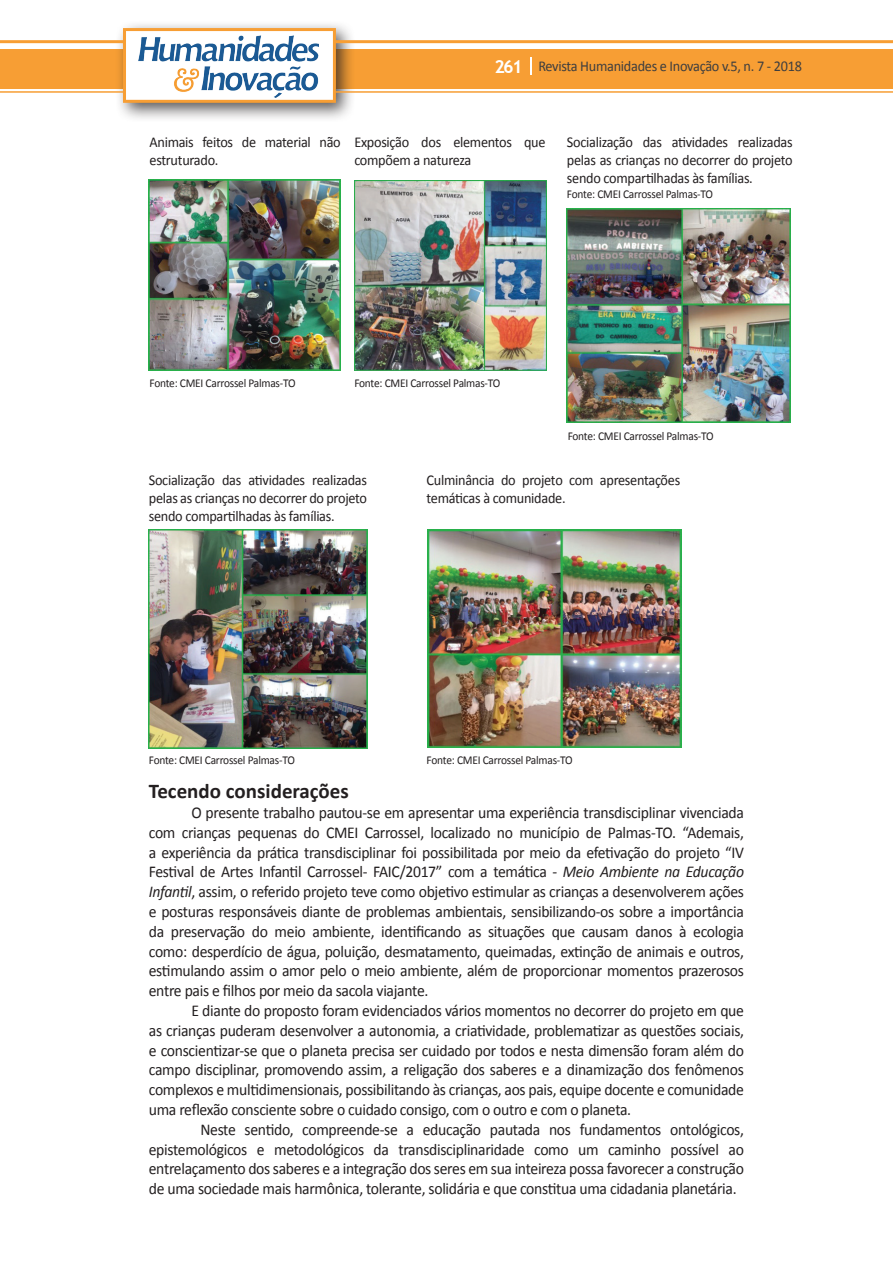
<style>
.page{position:relative;width:893px;height:1263px;background:#fff}
.page>*{position:absolute;margin:0;border:0;box-sizing:border-box;transform-origin:0 0}
.t1{font:700 21px "Calibri";color:#231f20}
.t2{font:16.5px/19.8px "Calibri";letter-spacing:-.02em;color:#231f20;text-align:justify;scale:.95 1}
.t3{font:15px/18px "Calibri";letter-spacing:-.02em;color:#231f20;scale:.95 1}
.t4{font:15px "Calibri";letter-spacing:-.02em;color:#3e3e3f;scale:.95 1}
.t5{font:12px "Calibri";letter-spacing:-.02em;color:#231f20;scale:.95 1}
.s1{font-family:"Trebuchet MS";font-weight:700;font-size:18px;color:#fff}
.s2{font-style:italic}
</style>
<div class="page">
<div style="left:441px;top:49px;width:452px;height:39px;background:#f79e34"></div>
<div style="left:333px;top:49px;width:108px;height:39px;background:#f79e34"></div>
<div style="left:0;top:49px;width:124px;height:39px;background:#f79e34"></div>
<svg style="left:530px;top:57px;width:2px;height:18px"></svg>
<div style="left:115px;top:20px;width:241px;height:103px;background:#231f20;opacity:.75"></div>
<div style="left:125px;top:30px;width:209px;height:71px;background:#fff"></div>
<img style="left:138px;top:35px;width:181px;height:62px">
<div style="left:123px;top:28px;width:213px;height:75px;border:3px solid #f79e34"></div>
<hr style="left:0;top:40px;width:124px;height:3px;background:#f79e34">
<hr style="left:0;top:91px;width:124px;height:2px;background:#f79e34">
<hr style="left:333px;top:40px;width:560px;height:3px;background:#f79e34">
<hr style="left:333px;top:91px;width:560px;height:2px;background:#f79e34">
<img style="left:149px;top:179px;width:191px;height:192px">
<img style="left:354px;top:181px;width:193px;height:190px">
<img style="left:567px;top:208px;width:223px;height:215px">
<img style="left:149px;top:530px;width:218px;height:218px">
<img style="left:428px;top:530px;width:253px;height:217px">
<p class="t4" style="left:495px;top:57px;width:325px"><span class="s1">261</span> Revista Humanidades e Inovação v.5, n. 7 - 2018</p>
<p class="t3" style="left:150px;top:133px;width:203px">Animais feitos de material não estruturado.</p>
<p class="t3" style="left:354px;top:133px;width:203px">Exposição dos elementos que compõem a natureza</p>
<p class="t3" style="left:567px;top:133px;width:239px;text-align:justify">Socialização das atividades realizadas pelas as crianças no decorrer do projeto sendo compartilhadas às famílias.</p>
<p class="t5" style="left:567px;top:186px;width:155px">Fonte: CMEI Carrossel Palmas-TO</p>
<p class="t5" style="left:150px;top:375px;width:155px">Fonte: CMEI Carrossel Palmas-TO</p>
<p class="t5" style="left:354px;top:375px;width:155px">Fonte: CMEI Carrossel Palmas-TO</p>
<p class="t5" style="left:568px;top:428px;width:155px">Fonte: CMEI Carrossel Palmas-TO</p>
<p class="t3" style="left:149px;top:471px;width:231px;text-align:justify">Socialização das atividades realizadas pelas as crianças no decorrer do projeto sendo compartilhadas às famílias.</p>
<p class="t3" style="left:427px;top:471px;width:268px">Culminância do projeto com apresentações temáticas à comunidade.</p>
<p class="t5" style="left:149px;top:753px;width:155px">Fonte: CMEI Carrossel Palmas-TO</p>
<p class="t5" style="left:427px;top:753px;width:155px">Fonte: CMEI Carrossel Palmas-TO</p>
<p class="t1" style="left:149px;top:778px;width:202px">Tecendo considerações</p>
<p class="t2" style="left:149px;top:803px;width:628px;text-indent:43px">O presente trabalho pautou-se em apresentar uma experiência transdisciplinar vivenciada com crianças pequenas do CMEI Carrossel, localizado no município de Palmas-TO. “Ademais, a experiência da prática transdisciplinar foi possibilitada por meio da efetivação do projeto “IV Festival de Artes Infantil Carrossel- FAIC/2017” com a temática - <span class="s2">Meio Ambiente na Educação Infantil</span>, assim, o referido projeto teve como objetivo estimular as crianças a desenvolverem ações e posturas responsáveis diante de problemas ambientais, sensibilizando-os sobre a importância da preservação do meio ambiente, identificando as situações que causam danos à ecologia como: desperdício de água, poluição, desmatamento, queimadas, extinção de animais e outros, estimulando assim o amor pelo o meio ambiente, além de proporcionar momentos prazerosos entre pais e filhos por meio da sacola viajante.</p>
<p class="t2" style="left:149px;top:1001px;width:628px;text-indent:43px">E diante do proposto foram evidenciados vários momentos no decorrer do projeto em que as crianças puderam desenvolver a autonomia, a criatividade, problematizar as questões sociais, e conscientizar-se que o planeta precisa ser cuidado por todos e nesta dimensão foram além do campo disciplinar, promovendo assim, a religação dos saberes e a dinamização dos fenômenos complexos e multidimensionais, possibilitando às crianças, aos pais, equipe docente e comunidade uma reflexão consciente sobre o cuidado consigo, com o outro e com o planeta.</p>
<p class="t2" style="left:149px;top:1119px;width:628px;text-indent:52px">Neste sentido, compreende-se a educação pautada nos fundamentos ontológicos, epistemológicos e metodológicos da transdisciplinaridade como um caminho possível ao entrelaçamento dos saberes e a integração dos seres em sua inteireza possa favorecer a construção de uma sociedade mais harmônica, tolerante, solidária e que constitua uma cidadania planetária.</p>
</div>
